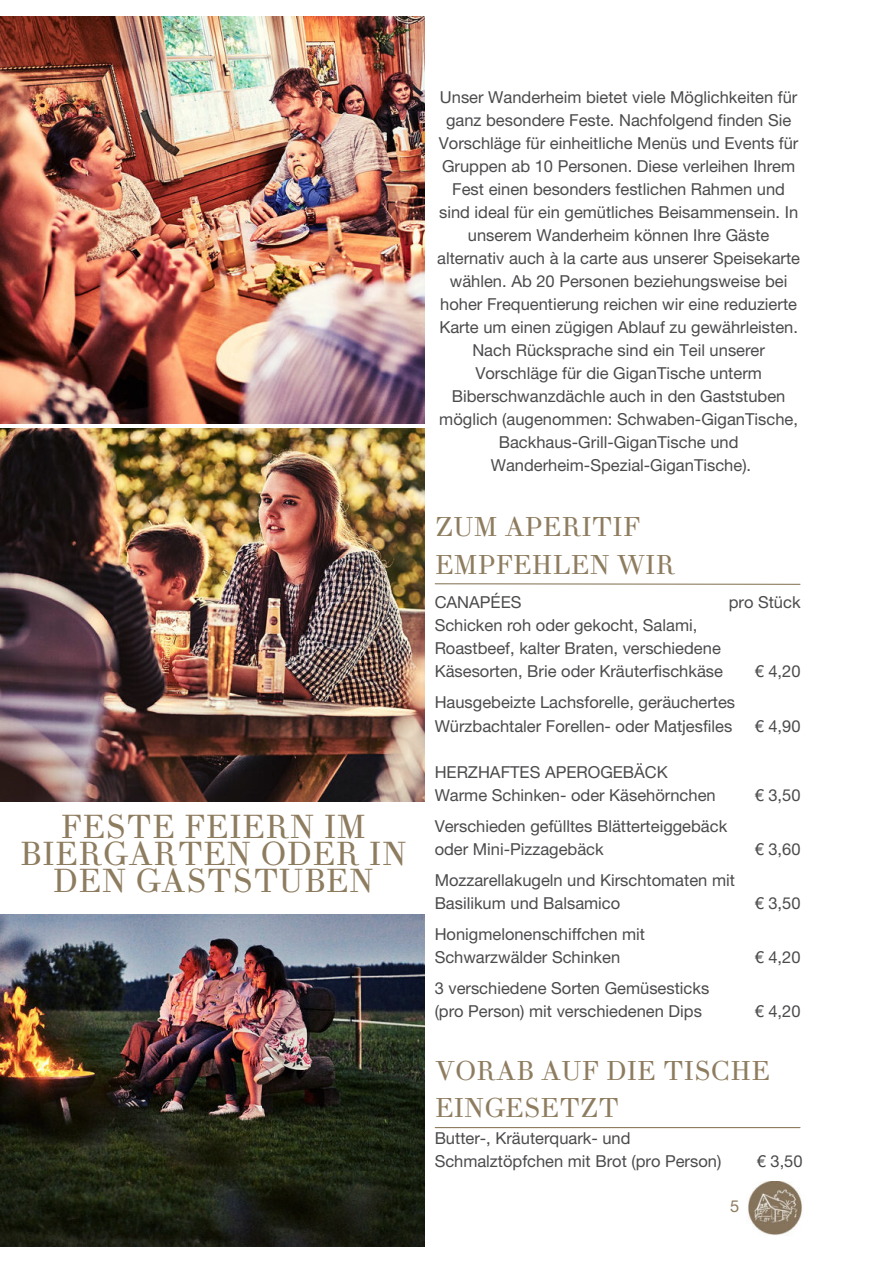
<style>
.page{position:relative;width:893px;height:1264px;background:#fff}
.page>*{position:absolute;margin:0;border:0;box-sizing:border-box;transform-origin:0 0}
.t1{font:33px/27px "Theano Didot";letter-spacing:.01em;color:#8e7c5f;text-align:center}
.t2{font:27px/37.2px "Theano Didot";color:#8e7c5f}
.t3{font:16.5px/23px "Helvetica Neue LT Pro";color:#4b4a4d}
.t4{font:16.5px "Helvetica Neue LT Pro";color:#8e7c5f}
</style>
<div class="page">
<img style="left:0;top:429px;width:424px;height:373px">
<img style="left:0;top:914px;width:424px;height:331px">
<img style="left:0;top:17px;width:424px;height:406px">
<svg style="left:434px;top:583px;width:367px;height:2px"></svg>
<hr style="left:435px;top:1126px;width:365px;height:2px;background:#8e7c5f">
<img style="left:747px;top:1181px;width:55px;height:54px">
<h1 class="t1" style="left:20px;top:813px;width:388px">FESTE FEIERN IM<br>BIERGARTEN ODER IN<br>DEN GASTSTUBEN</h1>
<p class="t3" style="left:437px;top:85px;width:364px;text-align:center">Unser Wanderheim bietet viele Möglichkeiten für ganz besondere Feste. Nachfolgend finden Sie Vorschläge für einheitliche Menüs und Events für Gruppen ab 10 Personen. Diese verleihen Ihrem Fest einen besonders festlichen Rahmen und sind ideal für ein gemütliches Beisammensein. In unserem Wanderheim können Ihre Gäste alternativ auch à la carte aus unserer Speisekarte wählen. Ab 20 Personen beziehungsweise bei hoher Frequentierung reichen wir eine reduzierte Karte um einen zügigen Ablauf zu gewährleisten.<br>Nach Rücksprache sind ein Teil unserer Vorschläge für die GiganTische unterm Biberschwanzdächle auch in den Gaststuben möglich (augenommen: Schwaben-GiganTische, Backhaus-Grill-GiganTische und Wanderheim-Spezial-GiganTische).</p>
<h2 class="t2" style="left:434px;top:509px;width:242px">ZUM APERITIF<br>EMPFEHLEN WIR</h2>
<p class="t3" style="left:434px;top:590px;width:290px">CANAPÉES<br>Schicken roh oder gekocht, Salami,<br>Roastbeef, kalter Braten, verschiedene<br>Käsesorten, Brie oder Kräuterfischkäse</p>
<p class="t3" style="left:434px;top:690px;width:302px">Hausgebeizte Lachsforelle, geräuchertes<br>Würzbachtaler Forellen- oder Matjesfiles</p>
<p class="t3" style="left:434px;top:759px;width:282px">HERZHAFTES APEROGEBÄCK<br>Warme Schinken- oder Käsehörnchen</p>
<p class="t3" style="left:434px;top:813px;width:294px">Verschieden gefülltes Blätterteiggebäck oder Mini-Pizzagebäck</p>
<p class="t3" style="left:434px;top:867px;width:302px">Mozzarellakugeln und Kirschtomaten mit<br>Basilikum und Balsamico</p>
<p class="t3" style="left:434px;top:921px;width:212px">Honigmelonenschiffchen mit<br>Schwarzwälder Schinken</p>
<p class="t3" style="left:434px;top:975px;width:276px">3 verschiedene Sorten Gemüsesticks (pro Person) mit verschiedenen Dips</p>
<p class="t3" style="left:728px;top:590px;width:73px">pro Stück</p>
<p class="t3" style="left:754px;top:659px;width:47px">€ 4,20</p>
<p class="t3" style="left:754px;top:713px;width:47px">€ 4,90</p>
<p class="t3" style="left:754px;top:782px;width:47px">€ 3,50</p>
<p class="t3" style="left:754px;top:836px;width:47px">€ 3,60</p>
<p class="t3" style="left:754px;top:890px;width:47px">€ 3,50</p>
<p class="t3" style="left:754px;top:944px;width:47px">€ 4,20</p>
<p class="t3" style="left:754px;top:998px;width:47px">€ 4,20</p>
<h2 class="t2" style="left:434px;top:1052px;width:337px">VORAB AUF DIE TISCHE<br>EINGESETZT</h2>
<p class="t3" style="left:434px;top:1126px;width:288px;line-height:22.5px">Butter-, Kräuterquark- und<br>Schmalztöpfchen mit Brot (pro Person)</p>
<p class="t3" style="left:756px;top:1148px;width:47px">€ 3,50</p>
<p class="t4" style="left:730px;top:1195px;width:11px">5</p>
</div>
